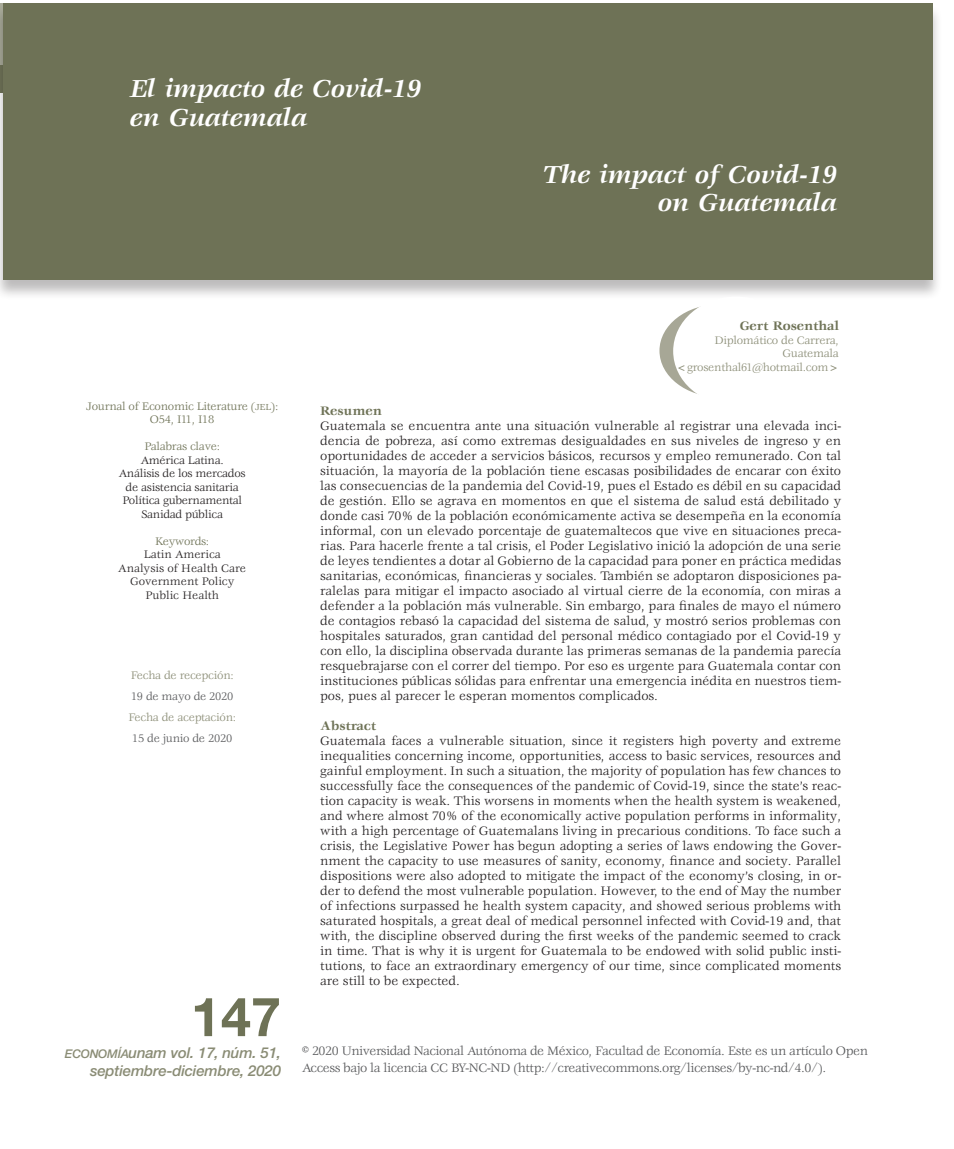
<style>
.page{position:relative;width:954px;height:1149px;background:#fff}
.page>*{position:absolute;margin:0;border:0;box-sizing:border-box;transform-origin:0 0}
.t1{font:700 54px "Helvetica Neue LT Std";color:#6e7256}
.Inicio_texto{font:italic 700 27px "Veljovic";color:#fff}
.t2{font:italic 500 15px "Helvetica Neue LT Std";letter-spacing:-.01em;color:#8a8c75}
.No_Spacing{font:13.5px/15px "Veljovic";color:#231f20;text-align:justify}
.Inicio_texto-2{font:13.5px/16.5px "Veljovic";letter-spacing:-.03em;color:#57585a}
.Inicio_texto-3{font:700 13.5px "Veljovic";color:#6e7256}
.No_Spacing-2{font:700 13.5px "Veljovic";color:#6e7256}
.Inicio_texto-4{font:12px "Veljovic";letter-spacing:-.02em;color:#8a8c75}
.Inicio_texto-5{font:12px "Veljovic";letter-spacing:-.02em;color:#231f20}
.Inicio_texto-6{font:12px "Veljovic";letter-spacing:-.02em;color:#6e7256}
.Inicio_texto-7{font:12px "Veljovic";color:#231f20}
.Inicio_texto-8{font:12px "Veljovic";letter-spacing:-.02em;color:#57585a}
.s1{font-family:"Veljovic Book SC800";font-size:9.6px}
.s2{font-family:"Helvetica Neue LT Std Md It SC800";font-weight:400;font-style:normal;font-size:12px}
</style>
<div class="page">
<div style="left:0;top:4px;width:943px;height:296px;background:#231f20;opacity:.3"></div>
<div style="left:3px;top:3px;width:929px;height:276px;background:#6e7256"></div>
<div style="left:659px;top:304px;width:120px;height:93px;background:#a7a796;border-radius:50%"></div>
<div style="left:673px;top:296px;width:126px;height:109px;background:#fff;border-radius:50%"></div>
<p class="Inicio_texto" style="left:130px;top:74px;width:293px">El impacto de Covid-19</p>
<p class="Inicio_texto" style="left:130px;top:103px;width:179px">en Guatemala</p>
<p class="Inicio_texto" style="left:542px;top:160px;width:296px">The impact of Covid-19</p>
<p class="Inicio_texto" style="left:658px;top:188px;width:181px">on Guatemala</p>
<p class="Inicio_texto-3" style="left:740px;top:319px;width:101px">Gert Rosenthal</p>
<p class="Inicio_texto-4" style="left:714px;top:333px;width:126px">Diplomático de Carrera,</p>
<p class="Inicio_texto-4" style="left:782px;top:347px;width:58px">Guatemala</p>
<p class="Inicio_texto-4" style="left:676px;top:360px;width:164px">&lt;grosenthal61@hotmail.com&gt;</p>
<p class="Inicio_texto-6" style="left:86px;top:399px;width:194px">Journal of Economic Literature (<span class="s1">jel</span>):</p>
<p class="Inicio_texto-6" style="left:150px;top:413px;width:66px">O54, I11, I18</p>
<p class="Inicio_texto-6" style="left:144px;top:440px;width:77px">Palabras clave:</p>
<p class="Inicio_texto-5" style="left:141px;top:453px;width:85px">América Latina.</p>
<p class="Inicio_texto-5" style="left:119px;top:467px;width:128px">Análisis de los mercados</p>
<p class="Inicio_texto-5" style="left:126px;top:480px;width:115px">de asistencia sanitaria</p>
<p class="Inicio_texto-5" style="left:122px;top:494px;width:121px">Política gubernamental</p>
<p class="Inicio_texto-5" style="left:141px;top:507px;width:83px">Sanidad pública</p>
<p class="Inicio_texto-6" style="left:155px;top:534px;width:56px">Keywords:</p>
<p class="Inicio_texto-7" style="left:144px;top:548px;width:79px">Latin America</p>
<p class="Inicio_texto-7" style="left:118px;top:561px;width:129px">Analysis of Health Care</p>
<p class="Inicio_texto-7" style="left:130px;top:575px;width:106px">Government Policy</p>
<p class="Inicio_texto-7" style="left:145px;top:588px;width:75px">Public Health</p>
<p class="Inicio_texto-4" style="left:131px;top:668px;width:105px">Fecha de recepción:</p>
<p class="Inicio_texto-8" style="left:131px;top:689px;width:104px">19 de mayo de 2020</p>
<p class="Inicio_texto-4" style="left:128px;top:710px;width:109px">Fecha de aceptación:</p>
<p class="Inicio_texto-8" style="left:132px;top:731px;width:101px">15 de junio de 2020</p>
<h1 class="t1" style="left:191px;top:983px;width:92px">147</h1>
<p class="t2" style="left:65px;top:1043px;width:217px"><span class="s2">ECONOMÍA</span>unam vol. 17, núm. 51,</p>
<p class="t2" style="left:90px;top:1061px;width:192px">septiembre-diciembre, 2020</p>
<p class="No_Spacing-2" style="left:320px;top:403px;width:63px">Resumen</p>
<p class="No_Spacing" style="left:320px;top:418px;width:522px">Guatemala se encuentra ante una situación vulnerable al registrar una elevada inci&shy;dencia de pobreza, así como extremas desigualdades en sus niveles de ingreso y en oportunidades de acceder a servicios básicos, recursos y empleo remunerado. Con tal situación, la mayoría de la población tiene escasas posibilidades de encarar con éxito las consecuencias de la pandemia del Covid-19, pues el Estado es débil en su capacidad de gestión. Ello se agrava en momentos en que el sistema de salud está debilitado y donde casi 70% de la población económicamente activa se desempeña en la economía informal, con un elevado porcentaje de guatemaltecos que vive en situaciones preca&shy;rias. Para hacerle frente a tal crisis, el Poder Legislativo inició la adopción de una serie de leyes tendientes a dotar al Gobierno de la capacidad para poner en práctica medidas sanitarias, económicas, financieras y sociales. También se adoptaron disposiciones pa&shy;ralelas para mitigar el impacto asociado al virtual cierre de la economía, con miras a defender a la población más vulnerable. Sin embargo, para finales de mayo el número de contagios rebasó la capacidad del sistema de salud, y mostró serios problemas con hospitales saturados, gran cantidad del personal médico contagiado por el Covid-19 y con ello, la disciplina observada durante las primeras semanas de la pandemia parecía resquebrajarse con el correr del tiempo. Por eso es urgente para Guatemala contar con instituciones públicas sólidas para enfrentar una emergencia inédita en nuestros tiem&shy;pos, pues al parecer le esperan momentos complicados.</p>
<p class="Inicio_texto-3" style="left:320px;top:718px;width:57px">Abstract</p>
<p class="No_Spacing" style="left:320px;top:733px;width:522px">Guatemala faces a vulnerable situation, since it registers high poverty and extreme inequalities concerning income, opportunities, access to basic services, resources and gainful employment. In such a situation, the majority of population has few chances to successfully face the consequences of the pandemic of Covid-19, since the state’s reac&shy;tion capacity is weak. This worsens in moments when the health system is weakened, and where almost 70% of the economically active population performs in informality, with a high percentage of Guatemalans living in precarious conditions. To face such a crisis, the Legislative Power has begun adopting a series of laws endowing the Gover&shy;nment the capacity to use measures of sanity, economy, finance and society. Parallel dispositions were also adopted to mitigate the impact of the economy’s closing, in or&shy;der to defend the most vulnerable population. However, to the end of May the number of infections surpassed he health system capacity, and showed serious problems with saturated hospitals, a great deal of medical personnel infected with Covid-19 and, that with, the discipline observed during the first weeks of the pandemic seemed to crack in time. That is why it is urgent for Guatemala to be endowed with solid public insti&shy;tutions, to face an extraordinary emergency of our time, since complicated moments are still to be expected.</p>
<p class="Inicio_texto-2" style="left:302px;top:1042px;width:567px">© 2020 Universidad Nacional Autónoma de México, Facultad de Economía. Este es un artículo Open<br>Access bajo la licencia CC BY-NC-ND (http://creativecommons.org/licenses/by-nc-nd/4.0/).</p>
</div>
